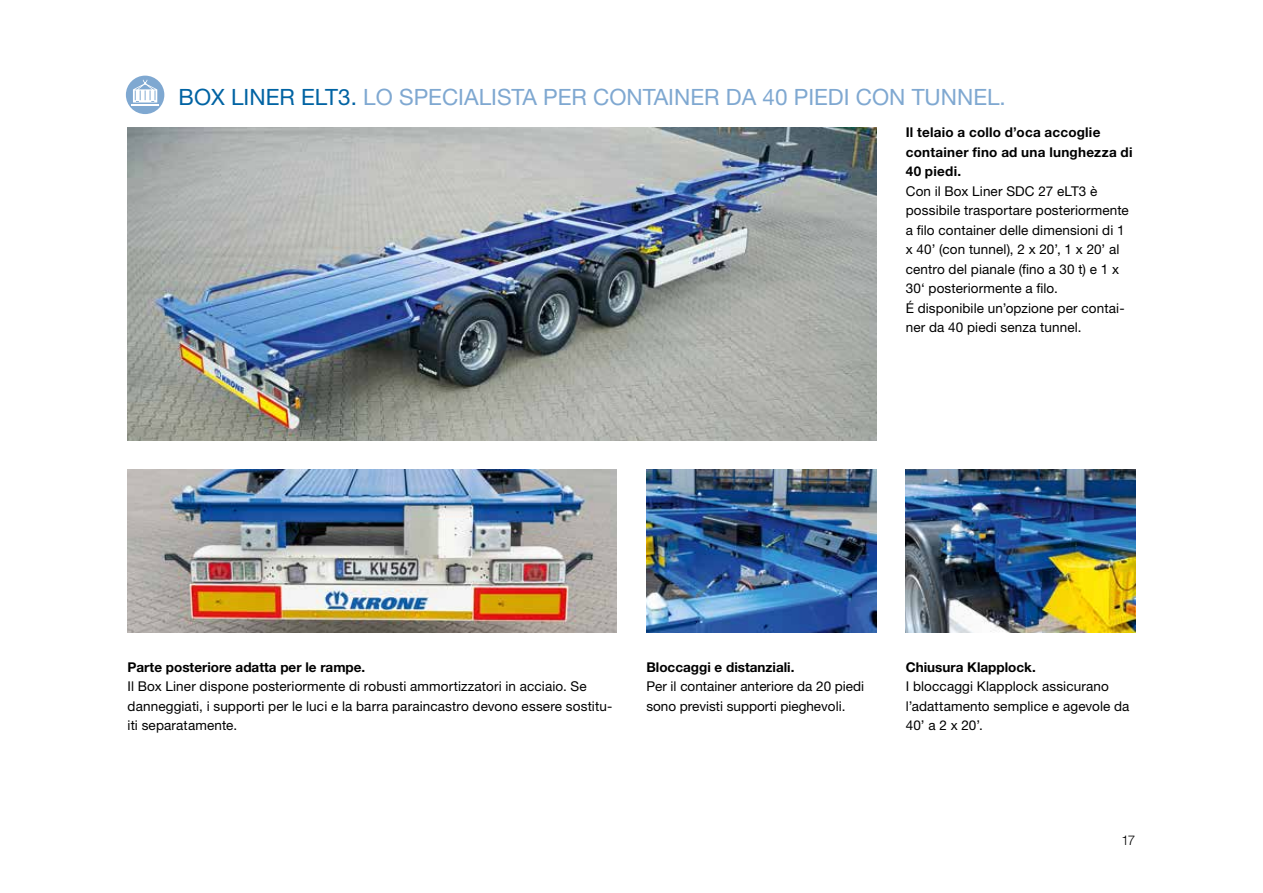
<style>
.page{position:relative;width:1263px;height:893px;background:#fff}
.page>*{position:absolute;margin:0;border:0;box-sizing:border-box;transform-origin:0 0}
.t1{font:22.5px "Helvetica Neue LT Std";color:#7fa8d1}
.t2{font:13.5px/19.5px "Helvetica Neue LT Std";letter-spacing:.01em;color:#000}
.t3{font:700 13.5px "Helvetica Neue LT Std";color:#000}
.t4{font:700 13.5px/19.5px "Helvetica Neue LT Std";letter-spacing:.02em;color:#000}
.t5{font:300 13.5px "Helvetica Neue LT Std";color:#000}
.s1{color:#0063a3}
</style>
<div class="page">
<img style="left:128px;top:128px;width:748px;height:312px">
<img style="left:906px;top:470px;width:229px;height:162px">
<img style="left:646px;top:470px;width:230px;height:162px">
<img style="left:128px;top:470px;width:489px;height:162px">
<div style="left:126px;top:76px;width:38px;height:38px;background:#7fa8d1;border-radius:50%"></div>
<svg style="left:131px;top:80px;width:28px;height:25px"></svg>
<h1 class="t1" style="left:179px;top:84px;width:829px"><span class="s1">BOX LINER ELT3.</span> LO SPECIALISTA PER CONTAINER DA 40 PIEDI CON TUNNEL.</h1>
<p class="t4" style="left:906px;top:122px;width:228px">Il telaio a collo d’oca accoglie container fino ad una lunghezza di<br>40 piedi.</p>
<p class="t2" style="left:906px;top:181px;width:225px">Con il Box Liner SDC 27 eLT3 è possibile trasportare posteriormente a filo container delle dimensioni di 1 x 40’ (con tunnel), 2 x 20’, 1 x 20’ al centro del pianale (fino a 30 t) e 1 x 30‘ posteriormente a filo.<br>É disponibile un’opzione per contai&shy;ner da 40 piedi senza tunnel.</p>
<p class="t3" style="left:128px;top:659px;width:239px">Parte posteriore adatta per le rampe.</p>
<p class="t2" style="left:128px;top:677px;width:486px">Il Box Liner dispone posteriormente di robusti ammortizzatori in acciaio. Se danneggiati, i supporti per le luci e la barra paraincastro devono essere sostitu&shy;iti separatamente.</p>
<p class="t3" style="left:646px;top:659px;width:150px">Bloccaggi e distanziali.</p>
<p class="t2" style="left:646px;top:677px;width:219px">Per il container anteriore da 20 piedi sono previsti supporti pieghevoli.</p>
<p class="t3" style="left:906px;top:659px;width:131px">Chiusura Klapplock.</p>
<p class="t2" style="left:906px;top:677px;width:225px">I bloccaggi Klapplock assicurano l’adattamento semplice e agevole da<br>40’ a 2 x 20’.</p>
<p class="t5" style="left:1121px;top:832px;width:15px">17</p>
</div>
